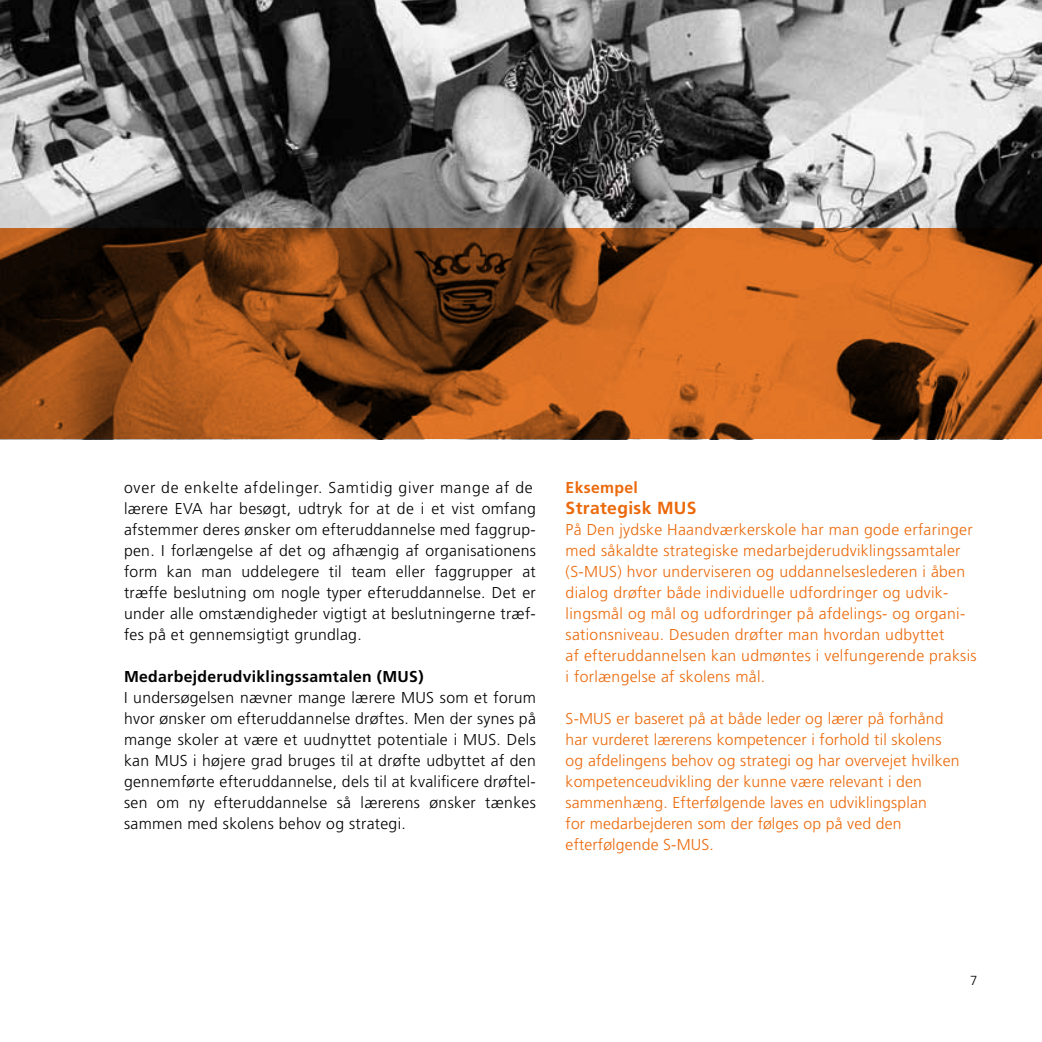
<style>
.page{position:relative;width:1042px;height:1042px;background:#fff}
.page>*{position:absolute;margin:0;border:0;box-sizing:border-box;transform-origin:0 0}
.t1{font:700 17.5px "Frutiger";letter-spacing:.02em;color:#eb690b}
.t2{font:300 15.75px/21px "Frutiger";letter-spacing:.02em;color:#000}
.t3{font:300 15.75px/21px "Frutiger";letter-spacing:.02em;color:#eb690b}
.t4{font:700 15.75px "Frutiger";letter-spacing:.02em;color:#000}
.t5{font:700 15.75px "Frutiger";letter-spacing:.02em;color:#eb690b}
.t6{font:300 13.12px "Frutiger";color:#000}
</style>
<div class="page">
<img style="left:0;top:0;width:1042px;height:228px">
<svg style="left:0;top:228px;width:1042px;height:211px;background:#974e19"></svg>
<p class="t2" style="left:124px;top:477px;width:413px">over de enkelte afdelinger. Samtidig giver mange af de lærere EVA har besøgt, udtryk for at de i et vist omfang afstemmer deres ønsker om efteruddannelse med faggrup&shy;pen. I forlængelse af det og afhængig af organisationens form kan man uddelegere til team eller faggrupper at træffe beslutning om nogle typer efteruddannelse. Det er under alle omstændigheder vigtigt at beslutningerne træf&shy;fes på et gennemsigtigt grundlag.</p>
<p class="t4" style="left:124px;top:667px;width:301px">Medarbejderudviklingssamtalen (MUS)</p>
<p class="t2" style="left:124px;top:687px;width:413px;text-align:justify">I undersøgelsen nævner mange lærere MUS som et forum hvor ønsker om efteruddannelse drøftes. Men der synes på mange skoler at være et uudnyttet potentiale i MUS. Dels kan MUS i højere grad bruges til at drøfte udbyttet af den gennemførte efteruddannelse, dels til at kvalificere drøftel&shy;sen om ny efteruddannelse så lærerens ønsker tænkes sammen med skolens behov og strategi.</p>
<p class="t5" style="left:566px;top:478px;width:74px">Eksempel</p>
<p class="t1" style="left:566px;top:498px;width:132px">Strategisk MUS</p>
<p class="t3" style="left:566px;top:519px;width:412px">På Den jydske Haandværkerskole har man gode erfaringer med såkaldte strategiske medarbejderudviklingssamtaler (S-MUS) hvor underviseren og uddannelseslederen i åben dialog drøfter både individuelle udfordringer og udvik&shy;lingsmål og mål og udfordringer på afdelings- og organi&shy;sationsniveau. Desuden drøfter man hvordan udbyttet<br>af efteruddannelsen kan udmøntes i velfungerende praksis i forlængelse af skolens mål.</p>
<p class="t3" style="left:566px;top:708px;width:395px">S-MUS er baseret på at både leder og lærer på forhånd har vurderet lærerens kompetencer i forhold til skolens og afdelingens behov og strategi og har overvejet hvilken kompetenceudvikling der kunne være relevant i den sammenhæng. Efterfølgende laves en udviklingsplan<br>for medarbejderen som der følges op på ved den efterfølgende S-MUS.</p>
<p class="t6" style="left:970px;top:973px;width:9px">7</p>
</div>
